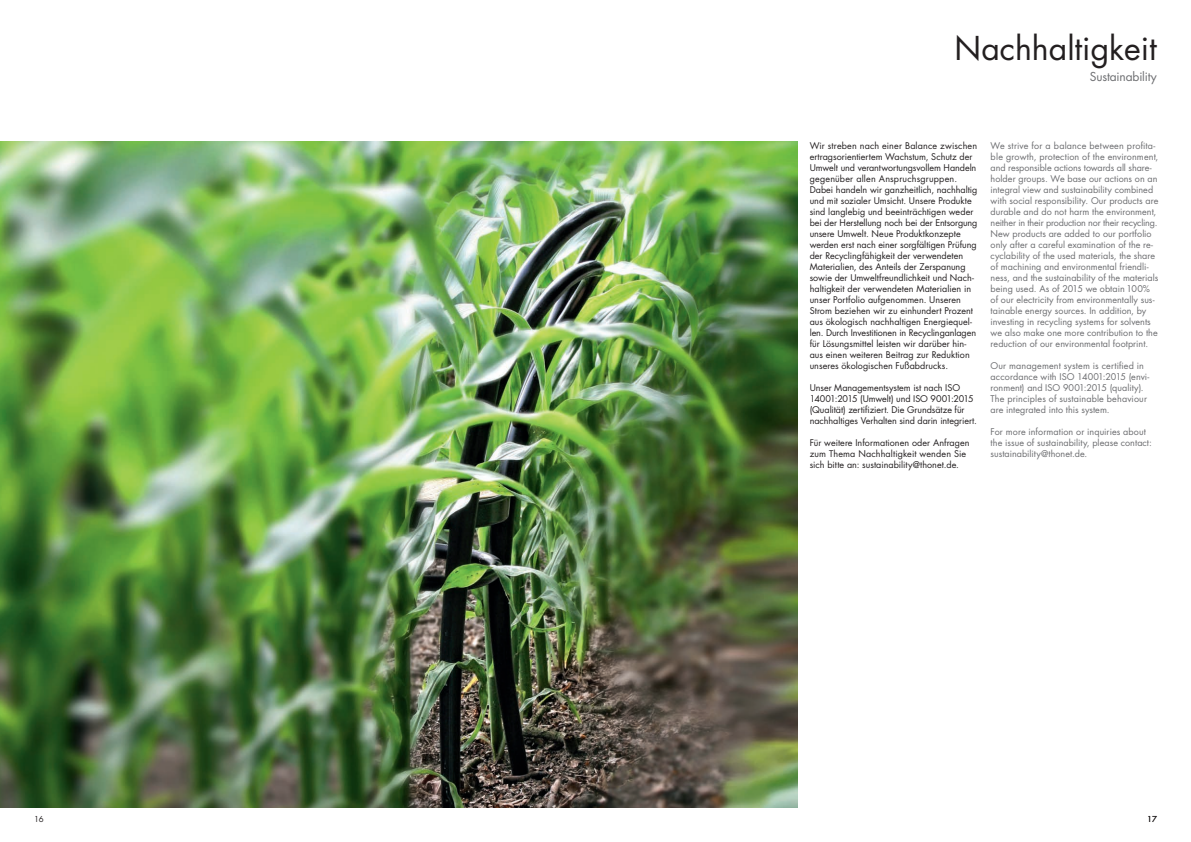
<style>
.page{position:relative;width:1191px;height:842px;background:#fff}
.page>*{position:absolute;margin:0;border:0;box-sizing:border-box;transform-origin:0 0}
.t1{font:32px "Futura Std";color:#231f20}
.t2{font:12px "Futura Std";letter-spacing:-.015em;color:#6c6d70}
.t3{font:9px/11px "Futura Std";color:#231f20}
.t4{font:9px/11px "Futura Std";letter-spacing:.005em;color:#6c6d70}
.t5{font:8px "Futura Std";color:#231f20}
</style>
<div class="page">
<img style="left:0;top:142px;width:797px;height:666px">
<h1 class="t1" style="left:954px;top:28px;width:204px">Nachhaltigkeit</h1>
<h2 class="t2" style="left:1089px;top:69px;width:69px">Sustainability</h2>
<p class="t3" style="left:809px;top:140px;width:169px">Wir streben nach einer Balance zwischen ertragsorientiertem Wachstum, Schutz der Umwelt und verantwortungsvollem Handeln gegenüber allen Anspruchsgruppen.<br>Dabei handeln wir ganzheitlich, nachhaltig und mit sozialer Umsicht. Unsere Produkte sind langlebig und beeinträchtigen weder bei der Herstellung noch bei der Entsorgung unsere Umwelt. Neue Produktkonzepte werden erst nach einer sorgfältigen Prüfung der Recyclingfähigkeit der verwendeten Materialien, des Anteils der Zerspanung sowie der Umweltfreundlichkeit und Nach&shy;haltigkeit der verwendeten Materialien in unser Portfolio aufgenommen. Unseren Strom beziehen wir zu einhundert Prozent aus ökologisch nachhaltigen Energiequel&shy;len. Durch Investitionen in Recyclinganlagen für Lösungsmittel leisten wir darüber hin&shy;aus einen weiteren Beitrag zur Reduktion unseres ökologischen Fußabdrucks.</p>
<p class="t3" style="left:809px;top:382px;width:169px">Unser Managementsystem ist nach ISO 14001:2015 (Umwelt) und ISO 9001:2015 (Qualität) zertifiziert. Die Grundsätze für nachhaltiges Verhalten sind darin integriert.</p>
<p class="t3" style="left:809px;top:437px;width:161px">Für weitere Informationen oder Anfragen zum Thema Nachhaltigkeit wenden Sie sich bitte an: sustainability@thonet.de.</p>
<p class="t4" style="left:990px;top:140px;width:169px">We strive for a balance between profita&shy;ble growth, protection of the environment, and responsible actions towards all share&shy;holder groups. We base our actions on an integral view and sustainability combined with social responsibility. Our products are durable and do not harm the environment, neither in their production nor their recycling.<br>New products are added to our portfolio only after a careful examination of the re&shy;cyclability of the used materials, the share of machining and environmental friendli&shy;ness, and the sustainability of the materials being used. As of 2015 we obtain 100% of our electricity from environmentally sus&shy;tainable energy sources. In addition, by investing in recycling systems for solvents we also make one more contribution to the reduction of our environmental footprint.</p>
<p class="t4" style="left:990px;top:360px;width:160px">Our management system is certified in accordance with ISO 14001:2015 (envi&shy;ronment) and ISO 9001:2015 (quality).<br>The principles of sustainable behaviour are integrated into this system.</p>
<p class="t4" style="left:990px;top:426px;width:163px">For more information or inquiries about the issue of sustainability, please contact: sustainability@thonet.de.</p>
<p class="t5" style="left:34px;top:814px;width:11px">16</p>
<p class="t5" style="left:1147px;top:814px;width:11px">17</p>
</div>
